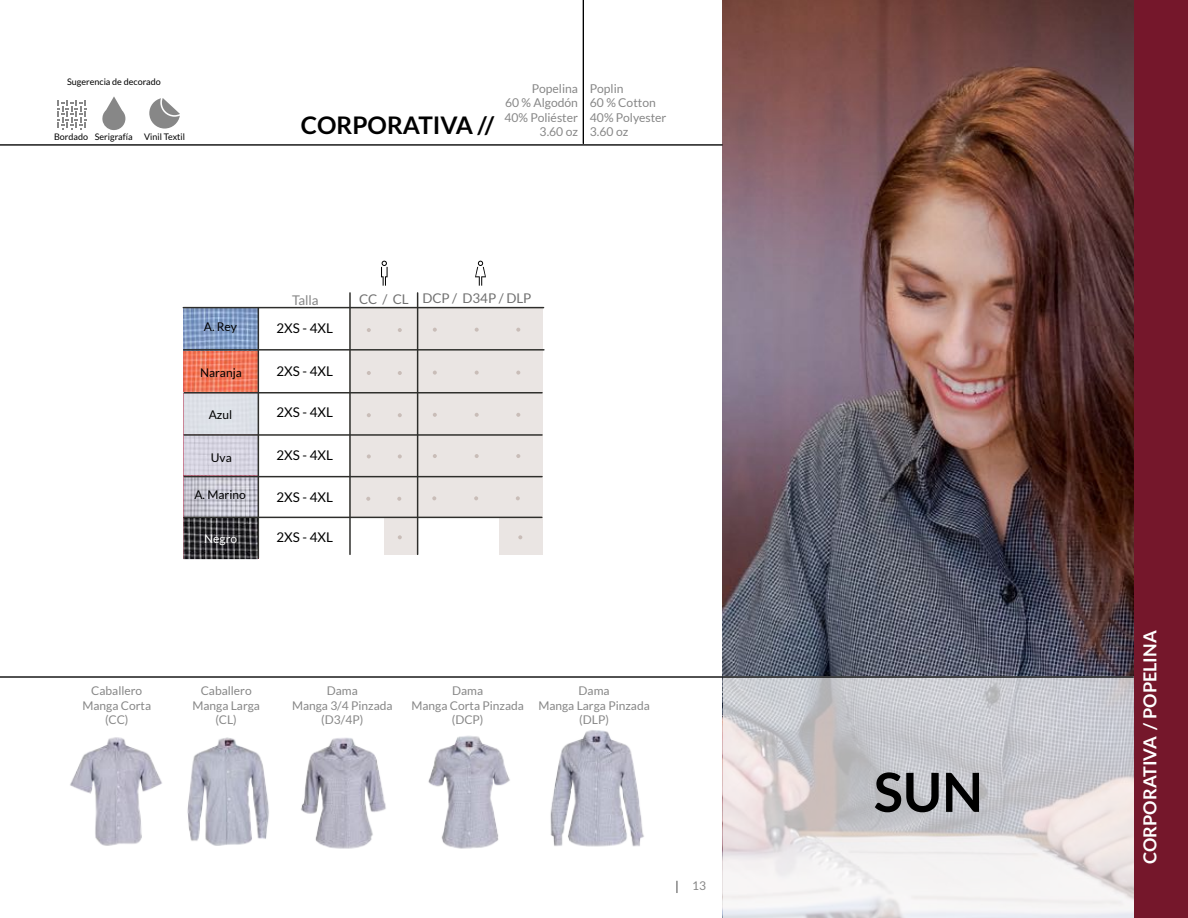
<style>
.page{position:relative;width:1188px;height:918px;background:#fff}
.page>*{position:absolute;margin:0;border:0;box-sizing:border-box;transform-origin:0 0}
.t1{font:700 54px "Lato";color:#000}
.t2{font:700 24.3px "Lato";color:#000}
.t3{font:700 18px "Lato";color:#fff}
.t4{font:13.35px "Lato";color:#000}
.t5{font:13.35px "Lato";color:#707070}
.t6{font:13.35px "Lato";letter-spacing:-.005em;color:#878787}
.t7{font:12.15px/14.5px "Lato";color:#878787;text-align:right}
.t8{font:12px/14.4px "Lato";color:#878787;text-align:center}
.t9{font:12px "Lato";color:#000}
.t10{font:12px "Lato";color:#fff}
.t11{font:9px "Lato";color:#000}
</style>
<div class="page">
<svg style="left:676px;top:881px;width:2px;height:12px"></svg>
<img style="left:183px;top:350px;width:75px;height:43px">
<div style="left:183px;top:393px;width:76px;height:42px;background:#dde0e7"></div>
<svg style="left:183px;top:434px;width:75px;height:41px;background:#d4d1de"></svg>
<img style="left:183px;top:475px;width:75px;height:43px">
<svg style="left:183px;top:518px;width:76px;height:41px;background:#424144"></svg>
<svg style="left:183px;top:308px;width:75px;height:42px;background:#839dc5"></svg>
<div style="left:384px;top:517px;width:33px;height:37px;background:#eae5e3"></div>
<div style="left:349px;top:308px;width:194px;height:210px;background:#eae5e3"></div>
<hr style="left:184px;top:434px;width:358px;height:2px;background:#2e2e2b">
<svg style="left:367px;top:413px;width:4px;height:4px"></svg>
<svg style="left:398px;top:413px;width:4px;height:4px"></svg>
<svg style="left:433px;top:413px;width:4px;height:4px"></svg>
<svg style="left:475px;top:413px;width:4px;height:4px"></svg>
<svg style="left:516px;top:413px;width:4px;height:4px"></svg>
<hr style="left:184px;top:392px;width:358px;height:2px;background:#2e2e2b">
<svg style="left:367px;top:371px;width:4px;height:4px"></svg>
<svg style="left:398px;top:371px;width:4px;height:4px"></svg>
<svg style="left:433px;top:371px;width:4px;height:4px"></svg>
<svg style="left:475px;top:371px;width:4px;height:4px"></svg>
<svg style="left:516px;top:371px;width:4px;height:4px"></svg>
<img style="left:723px;top:0;width:412px;height:676px">
<hr style="left:583px;top:0;width:1px;height:144px;background:#000">
<hr style="left:349px;top:293px;width:2px;height:261px;background:#2e2e2b">
<hr style="left:184px;top:349px;width:360px;height:2px;background:#2e2e2b">
<img style="left:187px;top:737px;width:82px;height:109px">
<img style="left:428px;top:735px;width:82px;height:114px">
<img style="left:70px;top:737px;width:92px;height:109px">
<svg style="left:367px;top:328px;width:4px;height:4px"></svg>
<svg style="left:398px;top:328px;width:4px;height:4px"></svg>
<img style="left:301px;top:737px;width:85px;height:112px">
<img style="left:550px;top:730px;width:94px;height:117px">
<hr style="left:417px;top:293px;width:1px;height:261px;background:#2e2e2b">
<hr style="left:183px;top:307px;width:361px;height:1px;background:#2e2e2b">
<svg style="left:381px;top:261px;width:7px;height:25px"></svg>
<svg style="left:475px;top:261px;width:11px;height:25px"></svg>
<svg style="left:723px;top:676px;width:412px;height:242px"></svg>
<svg style="left:433px;top:328px;width:4px;height:4px"></svg>
<svg style="left:475px;top:328px;width:4px;height:4px"></svg>
<svg style="left:516px;top:328px;width:4px;height:4px"></svg>
<hr style="left:184px;top:476px;width:358px;height:1px;background:#2e2e2b">
<svg style="left:367px;top:454px;width:4px;height:4px"></svg>
<svg style="left:398px;top:454px;width:4px;height:4px"></svg>
<svg style="left:433px;top:454px;width:4px;height:4px"></svg>
<svg style="left:475px;top:454px;width:4px;height:4px"></svg>
<svg style="left:516px;top:454px;width:4px;height:4px"></svg>
<div style="left:499px;top:517px;width:44px;height:38px;background:#eae5e3"></div>
<svg style="left:518px;top:535px;width:4px;height:4px"></svg>
<svg style="left:398px;top:535px;width:4px;height:4px"></svg>
<hr style="left:184px;top:517px;width:358px;height:1px;background:#2e2e2b">
<svg style="left:366px;top:497px;width:4px;height:4px"></svg>
<svg style="left:397px;top:497px;width:4px;height:4px"></svg>
<svg style="left:432px;top:496px;width:4px;height:4px"></svg>
<svg style="left:474px;top:496px;width:4px;height:4px"></svg>
<svg style="left:516px;top:496px;width:4px;height:4px"></svg>
<hr style="left:258px;top:308px;width:1px;height:250px;background:#2e2e2b">
<div style="left:1135px;top:0;width:53px;height:918px;background:#75172b"></div>
<hr style="left:0;top:144px;width:722px;height:2px;background:#000">
<svg style="left:57px;top:100px;width:29px;height:30px"></svg>
<svg style="left:102px;top:96px;width:23px;height:34px"></svg>
<svg style="left:149px;top:98px;width:31px;height:31px"></svg>
<hr style="left:0;top:676px;width:1133px;height:2px;background:#000">
<p class="t11" style="left:67px;top:77px;width:95px">Sugerencia de decorado</p>
<p class="t11" style="left:54px;top:132px;width:80px">Bordado Serigrafía</p>
<p class="t11" style="left:144px;top:132px;width:43px;rotate:-1deg">Vinil Textil</p>
<h2 class="t2" style="left:301px;top:112px;width:195px">CORPORATIVA //</h2>
<p class="t7" style="left:504px;top:81px;width:75px">Popelina<br>60 % Algodón<br>40% Poliéster<br>3.60 oz</p>
<p class="t7" style="left:590px;top:81px;width:78px;text-align:left">Poplin<br>60 % Cotton<br>40% Polyester<br>3.60 oz</p>
<p class="t9" style="left:204px;top:320px;width:35px">A. Rey</p>
<p class="t9" style="left:200px;top:366px;width:43px">Naranja</p>
<p class="t9" style="left:209px;top:408px;width:25px">Azul</p>
<p class="t9" style="left:211px;top:451px;width:22px">Uva</p>
<p class="t9" style="left:194px;top:488px;width:53px">A. Marino</p>
<p class="t10" style="left:204px;top:532px;width:34px">Negro</p>
<p class="t6" style="left:292px;top:292px;width:28px">Talla</p>
<p class="t4" style="left:276px;top:321px;width:58px">2XS - 4XL</p>
<p class="t4" style="left:276px;top:364px;width:58px">2XS - 4XL</p>
<p class="t4" style="left:276px;top:405px;width:58px">2XS - 4XL</p>
<p class="t4" style="left:276px;top:448px;width:58px">2XS - 4XL</p>
<p class="t4" style="left:276px;top:490px;width:58px">2XS - 4XL</p>
<p class="t4" style="left:276px;top:530px;width:58px">2XS - 4XL</p>
<p class="t5" style="left:359px;top:292px;width:51px">CC / CL</p>
<p class="t5" style="left:422px;top:291px;width:111px">DCP / D34P / DLP</p>
<p class="t8" style="left:83px;top:684px;width:70px">Caballero<br>Manga Corta (CC)</p>
<p class="t8" style="left:192px;top:684px;width:69px">Caballero<br>Manga Larga (CL)</p>
<p class="t8" style="left:411px;top:684px;width:114px">Dama<br>Manga Corta Pinzada (DCP)</p>
<p class="t8" style="left:292px;top:684px;width:102px">Dama<br>Manga 3/4 Pinzada (D3/4P)</p>
<p class="t8" style="left:538px;top:684px;width:113px">Dama<br>Manga Larga Pinzada (DLP)</p>
<p class="t8" style="left:692px;top:879px;width:15px">13</p>
<h1 class="t1" style="left:874px;top:761px;width:111px">SUN</h1>
<h3 class="t3" style="left:1140px;top:864px;width:235px;rotate:-90deg">CORPORATIVA / POPELINA</h3>
</div>
